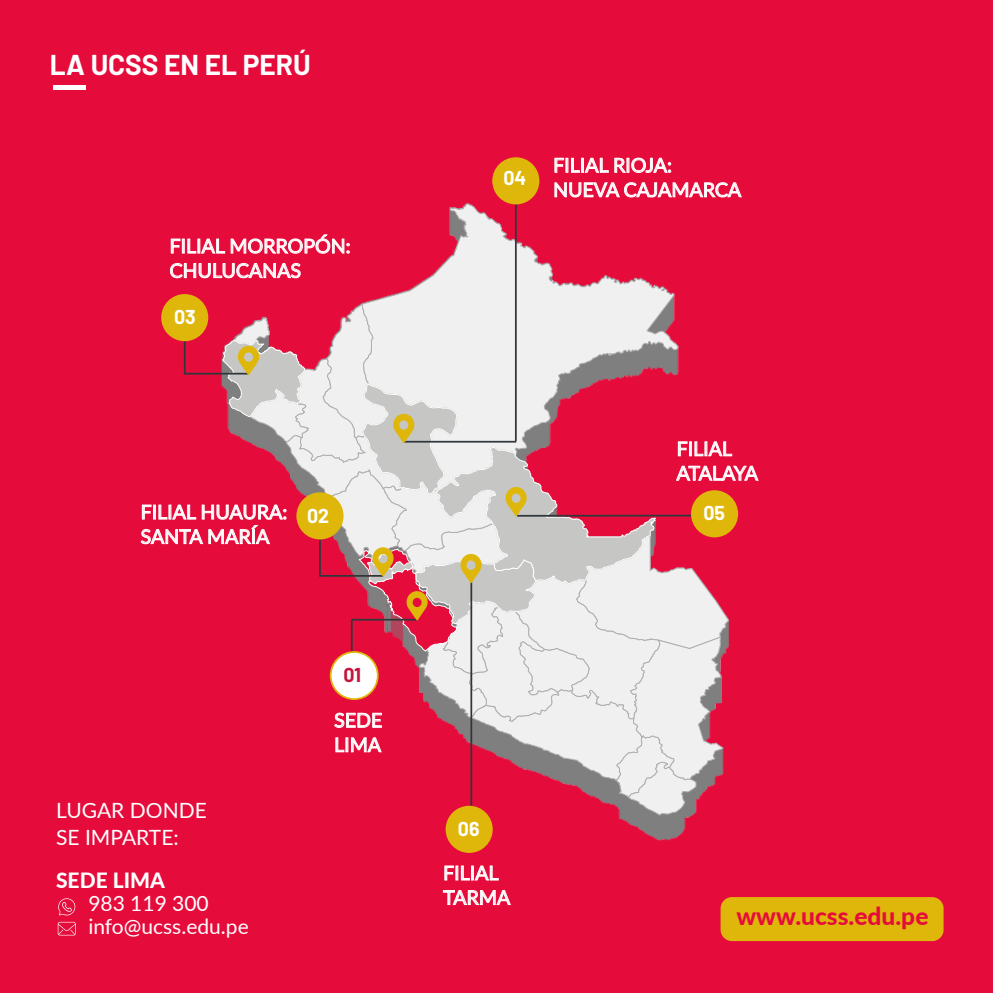
<style>
.page{position:relative;width:993px;height:993px;background:#fff}
.page>*{position:absolute;margin:0;border:0;box-sizing:border-box;transform-origin:0 0}
.t1{font:700 28px "Barlow";color:#fff}
.t2{font:900 24.5px "Lato";color:#e50c3c}
.t3{font:21px/22.8px "Lato";color:#fff}
.t4{font:900 21px "Lato";color:#fff}
.t5{font:19.6px/24.5px "Lato";color:#fff}
.t6{font:700 19.6px "Barlow";color:#fff}
.t7{font:700 19.6px "Barlow";color:#c5143d}
</style>
<div class="page">
<div style="left:0;top:0;width:992px;height:992px;background:#e50c3c"></div>
<svg style="left:362px;top:203px;width:313px;height:100px"></svg>
<hr style="left:515px;top:189px;width:1px;height:252px;background:#30373a">
<div style="left:161px;top:294px;width:47px;height:47px;background:#dfb70a;border-radius:50%"></div>
<div style="left:445px;top:805px;width:47px;height:47px;background:#dfb70a;border-radius:50%"></div>
<div style="left:492px;top:157px;width:47px;height:47px;background:#dfb70a;border-radius:50%"></div>
<svg style="left:554px;top:158px;width:10px;height:15px"></svg>
<svg style="left:571px;top:157px;width:37px;height:16px"></svg>
<svg style="left:614px;top:157px;width:57px;height:16px"></svg>
<svg style="left:554px;top:182px;width:187px;height:16px"></svg>
<svg style="left:444px;top:865px;width:10px;height:15px"></svg>
<svg style="left:461px;top:865px;width:37px;height:16px"></svg>
<svg style="left:443px;top:890px;width:67px;height:16px"></svg>
<svg style="left:141px;top:303px;width:617px;height:512px"></svg>
<svg style="left:171px;top:238px;width:54px;height:16px"></svg>
<svg style="left:231px;top:234px;width:119px;height:20px"></svg>
<svg style="left:170px;top:262px;width:130px;height:17px"></svg>
<div style="left:53px;top:85px;width:32px;height:5px;background:#fff"></div>
<svg style="left:58px;top:921px;width:18px;height:14px"></svg>
<svg style="left:58px;top:898px;width:18px;height:17px"></svg>
<div style="left:720px;top:896px;width:223px;height:44px;background:#dfb70a;border-radius:11px"></div>
<h1 class="t1" style="left:50px;top:44px;width:262px">LA UCSS EN EL PERÚ</h1>
<p class="t5" style="left:169px;top:233px;width:182px">FILIAL MORROPÓN:<br>CHULUCANAS</p>
<p class="t6" style="left:174px;top:302px;width:23px">03</p>
<p class="t5" style="left:141px;top:498px;width:148px">FILIAL HUAURA:<br>SANTA MARÍA</p>
<p class="t6" style="left:307px;top:501px;width:24px">02</p>
<p class="t3" style="left:56px;top:796px;width:152px;line-height:26.2px">LUGAR DONDE<br>SE IMPARTE:</p>
<p class="t7" style="left:343px;top:660px;width:19px">01</p>
<p class="t5" style="left:334px;top:707px;width:50px">SEDE<br>LIMA</p>
<p class="t6" style="left:503px;top:164px;width:25px">04</p>
<p class="t5" style="left:553px;top:152px;width:189px">FILIAL RIOJA:<br>NUEVA CAJAMARCA</p>
<p class="t5" style="left:676px;top:435px;width:83px">FILIAL<br>ATALAYA</p>
<p class="t6" style="left:703px;top:498px;width:23px">05</p>
<p class="t6" style="left:458px;top:814px;width:23px">06</p>
<p class="t5" style="left:443px;top:859px;width:69px">FILIAL<br>TARMA</p>
<p class="t4" style="left:56px;top:864px;width:110px">SEDE LIMA</p>
<p class="t3" style="left:88px;top:891px;width:162px">983 119 300 info@ucss.edu.pe</p>
<p class="t2" style="left:736px;top:897px;width:193px">www.ucss.edu.pe</p>
</div>
